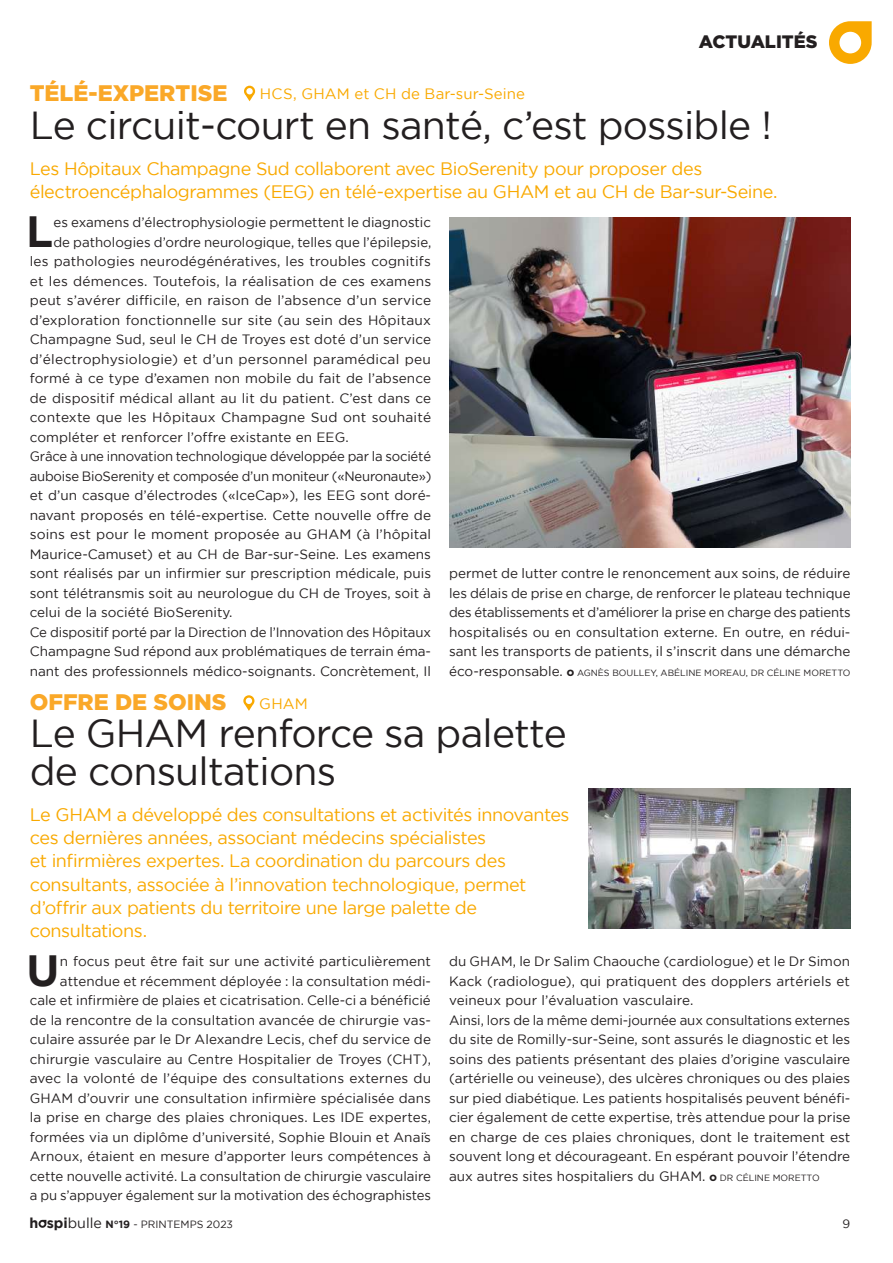
<style>
.page{position:relative;width:893px;height:1263px;background:#fff}
.page>*{position:absolute;margin:0;border:0;box-sizing:border-box;transform-origin:0 0}
.t1{font:700 43.65px "Gotham";color:#231f20}
.t2{font:39px/37.5px "Gotham";letter-spacing:-.02em;color:#231f20}
.t3{font:900 22.5px "Gotham";color:#faa828}
.t4{font:18px/23.2px "Gotham";letter-spacing:-.025em;color:#f9a900}
.t5{font:900 18px "Gotham";color:#231f20}
.t6{font:15px "Gotham";letter-spacing:.01em;color:#f9a900}
.t7{font:13.5px/19.5px "Gotham";color:#231f20;text-align:justify}
.t8{font:12px "Gotham";color:#231f20}
.t9{font:10.5px "Gotham";color:#231f20}
.t10{font:9px "Gotham";color:#231f20}
.s1{font-size:13.5px}
.s2{font-weight:900}
.s3{font-weight:900;font-size:9px}
.s4{font-size:9px}
.s5{font-weight:700;font-size:14.25px}
.s6{font-size:14.25px}
.s7{font-weight:700}
</style>
<div class="page">
<svg style="left:829px;top:21px;width:43px;height:43px"></svg>
<svg style="left:38px;top:1220px;width:8px;height:8px"></svg>
<img style="left:449px;top:218px;width:401px;height:329px">
<img style="left:589px;top:788px;width:261px;height:140px">
<svg style="left:244px;top:86px;width:11px;height:15px"></svg>
<svg style="left:243px;top:695px;width:11px;height:16px"></svg>
<h3 class="t5" style="left:699px;top:31px;width:120px">ACTUALITÉS</h3>
<h3 class="t3" style="left:30px;top:80px;width:199px">TÉLÉ-EXPERTISE</h3>
<h2 class="t2" style="left:30px;top:106px;width:744px">Le circuit-court en santé, c’est possible !</h2>
<h3 class="t4" style="left:30px;top:157px;width:749px">Les Hôpitaux Champagne Sud collaborent avec BioSerenity pour proposer des électroencéphalogrammes (EEG) en télé-expertise au GHAM et au CH de Bar-sur-Seine.</h3>
<h1 class="t1" style="left:26px;top:206px;width:29px">L</h1>
<p class="t7" style="left:53px;top:212px;width:379px">es examens d’électrophysiologie permettent le diagnostic</p>
<p class="t6" style="left:260px;top:85px;width:267px">HCS, GHAM et CH de Bar-sur-Seine</p>
<p class="t7" style="left:53px;top:232px;width:379px">de pathologies d’ordre neurologique, telles que l’épilepsie,</p>
<p class="t7" style="left:30px;top:251px;width:403px">les pathologies neurodégénératives, les troubles cognitifs</p>
<p class="t7" style="left:30px;top:271px;width:403px">et les démences. Toutefois, la réalisation de ces examens</p>
<p class="t7" style="left:30px;top:290px;width:403px">peut s’avérer difficile, en raison de l’absence d’un service</p>
<p class="t7" style="left:30px;top:310px;width:403px">d’exploration fonctionnelle sur site (au sein des Hôpitaux</p>
<p class="t7" style="left:30px;top:329px;width:403px">Champagne Sud, seul le CH de Troyes est doté d’un service</p>
<p class="t7" style="left:30px;top:349px;width:403px">d’électrophysiologie) et d’un personnel paramédical peu</p>
<p class="t7" style="left:30px;top:368px;width:403px">formé à ce type d’examen non mobile du fait de l’absence</p>
<p class="t7" style="left:30px;top:388px;width:403px">de dispositif médical allant au lit du patient. C’est dans ce</p>
<p class="t7" style="left:30px;top:407px;width:403px">contexte que les Hôpitaux Champagne Sud ont souhaité</p>
<p class="t7" style="left:30px;top:427px;width:320px">compléter et renforcer l’offre existante en EEG.</p>
<p class="t7" style="left:30px;top:446px;width:403px">Grâce à une innovation technologique développée par la société</p>
<p class="t7" style="left:30px;top:466px;width:403px">auboise BioSerenity et composée d’un moniteur («Neuronaute»)</p>
<p class="t7" style="left:30px;top:485px;width:403px">et d’un casque d’électrodes («IceCap»), les EEG sont doré-</p>
<p class="t7" style="left:30px;top:505px;width:403px">navant proposés en télé-expertise. Cette nouvelle offre de</p>
<p class="t7" style="left:30px;top:524px;width:403px">soins est pour le moment proposée au GHAM (à l’hôpital</p>
<p class="t7" style="left:30px;top:544px;width:403px">Maurice-Camuset) et au CH de Bar-sur-Seine. Les examens</p>
<p class="t7" style="left:30px;top:563px;width:403px">sont réalisés par un infirmier sur prescription médicale, puis</p>
<p class="t7" style="left:30px;top:583px;width:403px">sont télétransmis soit au neurologue du CH de Troyes, soit à</p>
<p class="t7" style="left:30px;top:602px;width:204px">celui de la société BioSerenity.</p>
<p class="t7" style="left:30px;top:622px;width:403px">Ce dispositif porté par la Direction de l’Innovation des Hôpitaux</p>
<p class="t7" style="left:30px;top:641px;width:403px">Champagne Sud répond aux problématiques de terrain éma-</p>
<p class="t7" style="left:30px;top:661px;width:403px">nant des professionnels médico-soignants. Concrètement, Il</p>
<p class="t7" style="left:449px;top:563px;width:403px">permet de lutter contre le renoncement aux soins, de réduire les délais de prise en charge, de renforcer le plateau technique des établissements et d’améliorer la prise en charge des patients hospitalisés ou en consultation externe. En outre, en rédui&shy;sant les transports de patients, il s’inscrit dans une démarche</p>
<p class="t10" style="left:449px;top:667px;width:403px"><span class="s1">éco-responsable.</span> <span class="s2">O</span> AGNÈS BOULLEY, ABÉLINE MOREAU, DR CÉLINE MORETTO</p>
<h3 class="t3" style="left:30px;top:689px;width:198px">OFFRE DE SOINS</h3>
<h2 class="t2" style="left:30px;top:714px;width:538px">Le GHAM renforce sa palette de consultations</h2>
<p class="t4" style="left:30px;top:802px;width:541px">Le GHAM a développé des consultations et activités innovantes ces dernières années, associant médecins spécialistes<br>et infirmières expertes. La coordination du parcours des consultants, associée à l’innovation technologique, permet d’offrir aux patients du territoire une large palette de consultations.</p>
<h1 class="t1" style="left:27px;top:945px;width:35px">U</h1>
<p class="t6" style="left:259px;top:695px;width:50px">GHAM</p>
<p class="t7" style="left:30px;top:951px;width:403px;text-align:right">n focus peut être fait sur une activité particulièrement attendue et récemment déployée : la consultation médi-<br>cale et infirmière de plaies et cicatrisation. Celle-ci a bénéficié de la rencontre de la consultation avancée de chirurgie vas&shy;culaire assurée par le Dr Alexandre Lecis, chef du service de chirurgie vasculaire au Centre Hospitalier de Troyes (CHT), avec la volonté de l’équipe des consultations externes du GHAM d’ouvrir une consultation infirmière spécialisée dans la prise en charge des plaies chroniques. Les IDE expertes, formées via un diplôme d’université, Sophie Blouin et Anaïs Arnoux, étaient en mesure d’apporter leurs compétences à cette nouvelle activité. La consultation de chirurgie vasculaire a pu s’appuyer également sur la motivation des échographistes</p>
<p class="t7" style="left:449px;top:951px;width:403px;text-align:left">du GHAM, le Dr Salim Chaouche (cardiologue) et le Dr Simon Kack (radiologue), qui pratiquent des dopplers artériels et veineux pour l’évaluation vasculaire.<br>Ainsi, lors de la même demi-journée aux consultations externes du site de Romilly-sur-Seine, sont assurés le diagnostic et les soins des patients présentant des plaies d’origine vasculaire (artérielle ou veineuse), des ulcères chroniques ou des plaies sur pied diabétique. Les patients hospitalisés peuvent bénéfi&shy;cier également de cette expertise, très attendue pour la prise en charge de ces plaies chroniques, dont le traitement est souvent long et décourageant. En espérant pouvoir l’étendre aux autres sites hospitaliers du GHAM. <span class="s3">O</span> <span class="s4">DR CÉLINE MORETTO</span></p>
<p class="t9" style="left:30px;top:1218px;width:205px"><span class="s5">h spi</span><span class="s6">bulle</span> <span class="s7">N°19</span> - PRINTEMPS 2023</p>
<p class="t8" style="left:842px;top:1217px;width:9px">9</p>
</div>
